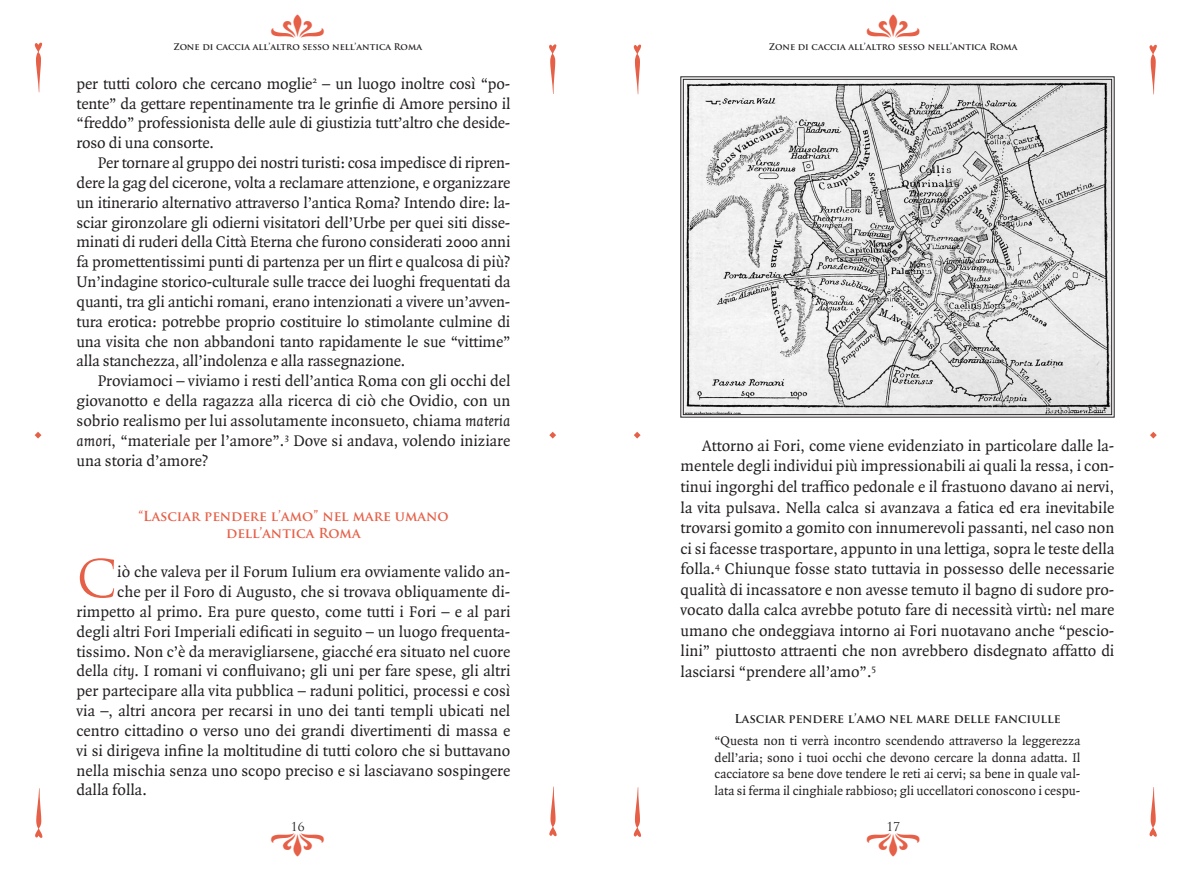
<style>
.page{position:relative;width:1191px;height:872px;background:#fff}
.page>*{position:absolute;margin:0;border:0;box-sizing:border-box;transform-origin:0 0}
.t1{font:63px/84.4px "Raanana";color:#e65f47}
.InizioCap{font:50.55px "Trajan Pro";color:#e65f47}
.t2{font:48px "Damask Dings 1";color:#e65f47}
.InizioCap-2{font:16.5px/19.8px "Quadraat";color:#231f20;text-align:justify}
.CitazioneTxt{font:13.5px/17px "Quadraat";color:#231f20;text-align:justify}
.Capitolo_3{font:700 13.5px "Trajan Pro";color:#e65f47}
.CitazioneKopje{font:700 12px "Trajan Pro";color:#231f20}
.t3{font:12px "Trajan Pro";color:#231f20}
.t4{font:700 9px "Trajan Pro";color:#231f20}
.s1{font-style:italic}
</style>
<div class="page">
<svg style="left:680px;top:76px;width:434px;height:341px"></svg>
<div style="left:683px;top:79px;width:429px;height:336px;border:1px solid #231f20"></div>
<h3 class="t2" style="left:270px;top:5px;width:56px">3</h3>
<h3 class="t2" style="left:865px;top:5px;width:56px">3</h3>
<p class="t4" style="left:173px;top:41px;width:250px">Zone di caccia all’altro sesso nell’antica Roma</p>
<p class="t4" style="left:769px;top:41px;width:250px">Zone di caccia all’altro sesso nell’antica Roma</p>
<p class="InizioCap-2" style="left:77px;top:74px;width:435px">per tutti coloro che cercano moglie<sup>2</sup> – un luogo inoltre così “po&shy;tente” da gettare repentinamente tra le grinfie di Amore persino il “freddo” professionista delle aule di giustizia tutt’altro che deside&shy;roso di una consorte.</p>
<p class="InizioCap-2" style="left:77px;top:153px;width:435px;text-indent:21px">Per tornare al gruppo dei nostri turisti: cosa impedisce di ripren&shy;dere la gag del cicerone, volta a reclamare attenzione, e organizzare un itinerario alternativo attraverso l’antica Roma? Intendo dire: la&shy;sciar gironzolare gli odierni visitatori dell’Urbe per quei siti disse&shy;minati di ruderi della Città Eterna che furono considerati 2000 anni fa promettentissimi punti di partenza per un flirt e qualcosa di più?<br>Un’indagine storico-culturale sulle tracce dei luoghi frequentati da quanti, tra gli antichi romani, erano intenzionati a vivere un’avven&shy;tura erotica: potrebbe proprio costituire lo stimolante culmine di una visita che non abbandoni tanto rapidamente le sue “vittime” alla stanchezza, all’indolenza e alla rassegnazione.</p>
<p class="InizioCap-2" style="left:77px;top:371px;width:435px;text-indent:21px">Proviamoci – viviamo i resti dell’antica Roma con gli occhi del giovanotto e della ragazza alla ricerca di ciò che Ovidio, con un sobrio realismo per lui assolutamente inconsueto, chiama <span class="s1">materia amori</span>, “materiale per l’amore”.<sup>3</sup> Dove si andava, volendo iniziare una storia d’amore?</p>
<h1 class="t1" style="left:-13px;top:442px;width:14px;rotate:-90deg">.</h1>
<h1 class="t1" style="left:501px;top:442px;width:14px;rotate:-90deg">. .</h1>
<h1 class="t1" style="left:1102px;top:442px;width:14px;rotate:-90deg">.</h1>
<p class="InizioCap-2" style="left:680px;top:436px;width:435px;line-height:20.5px;text-indent:21px">Attorno ai Fori, come viene evidenziato in particolare dalle la&shy;mentele degli individui più impressionabili ai quali la ressa, i con&shy;tinui ingorghi del traffico pedonale e il frastuono davano ai nervi, la vita pulsava. Nella calca si avanzava a fatica ed era inevitabile trovarsi gomito a gomito con innumerevoli passanti, nel caso non ci si facesse trasportare, appunto in una lettiga, sopra le teste della folla.<sup>4</sup> Chiunque fosse stato tuttavia in possesso delle necessarie qualità di incassatore e non avesse temuto il bagno di sudore pro&shy;vocato dalla calca avrebbe potuto fare di necessità virtù: nel mare umano che ondeggiava intorno ai Fori nuotavano anche “pescio&shy;lini” piuttosto attraenti che non avrebbero disdegnato affatto di lasciarsi “prendere all’amo”.<sup>5</sup></p>
<p class="CitazioneKopje" style="left:734px;top:711px;width:328px">Lasciar pendere l’amo nel mare delle fanciulle</p>
<p class="CitazioneTxt" style="left:714px;top:732px;width:367px">“Questa non ti verrà incontro scendendo attraverso la leggerezza dell’aria; sono i tuoi occhi che devono cercare la donna adatta. Il cacciatore sa bene dove tendere le reti ai cervi; sa bene in quale val&shy;lata si ferma il cinghiale rabbioso; gli uccellatori conoscono i cespu-</p>
<p class="Capitolo_3" style="left:138px;top:508px;width:311px">“Lasciar pendere l’amo” nel mare umano</p>
<p class="Capitolo_3" style="left:226px;top:524px;width:136px">dell’antica Roma</p>
<p class="InizioCap" style="left:77px;top:546px;width:42px">C</p>
<p class="InizioCap-2" style="left:117px;top:562px;width:394px">iò che valeva per il Forum Iulium era ovviamente valido an-</p>
<p class="InizioCap-2" style="left:117px;top:582px;width:394px">che per il Foro di Augusto, che si trovava obliquamente di-</p>
<p class="InizioCap-2" style="left:77px;top:602px;width:435px">rimpetto al primo. Era pure questo, come tutti i Fori – e al pari</p>
<p class="InizioCap-2" style="left:77px;top:622px;width:435px">degli altri Fori Imperiali edificati in seguito – un luogo frequenta-</p>
<p class="InizioCap-2" style="left:77px;top:642px;width:435px">tissimo. Non c’è da meravigliarsene, giacché era situato nel cuore</p>
<p class="InizioCap-2" style="left:77px;top:662px;width:435px">della <span class="s1">city</span>. I romani vi confluivano; gli uni per fare spese, gli altri</p>
<p class="InizioCap-2" style="left:77px;top:681px;width:435px">per partecipare alla vita pubblica – raduni politici, processi e così</p>
<p class="InizioCap-2" style="left:77px;top:701px;width:435px">via –, altri ancora per recarsi in uno dei tanti templi ubicati nel</p>
<p class="InizioCap-2" style="left:77px;top:721px;width:435px">centro cittadino o verso uno dei grandi divertimenti di massa e</p>
<p class="InizioCap-2" style="left:77px;top:741px;width:435px">vi si dirigeva infine la moltitudine di tutti coloro che si buttavano</p>
<p class="InizioCap-2" style="left:77px;top:761px;width:435px">nella mischia senza uno scopo preciso e si lasciavano sospingere</p>
<p class="InizioCap-2" style="left:77px;top:780px;width:72px">dalla folla.</p>
<p class="t3" style="left:291px;top:819px;width:15px">16</p>
<p class="t3" style="left:886px;top:819px;width:15px">17</p>
</div>
